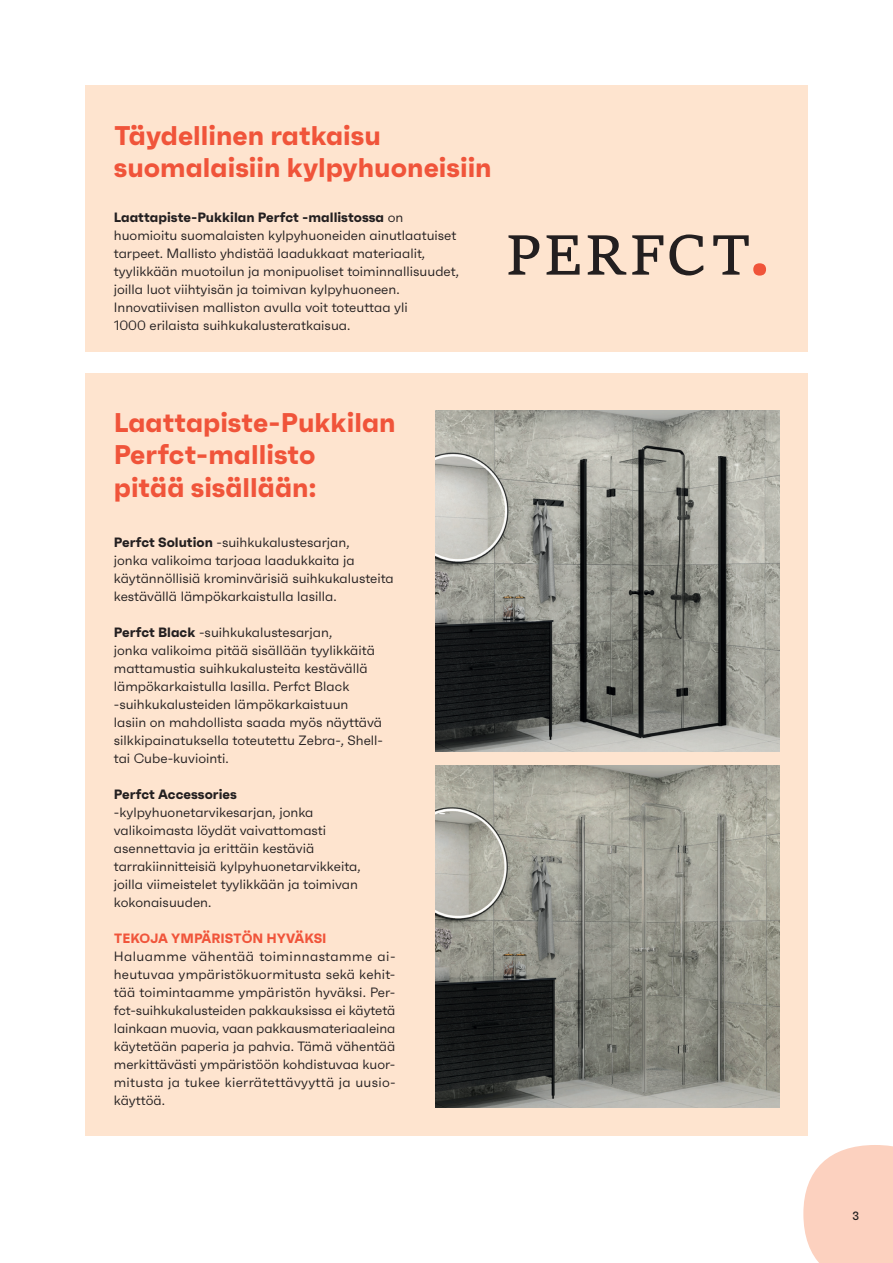
<style>
.page{position:relative;width:893px;height:1263px;background:#fff}
.page>*{position:absolute;margin:0;border:0;box-sizing:border-box;transform-origin:0 0}
.t1{font:700 27px/32.4px "Faktum";color:#f0543a}
.t2{font:13.5px/18px "Faktum";color:#231f20}
.t3{font:700 13.5px "Faktum";color:#f0543a}
.t4{font:700 13.5px "Faktum";color:#231f20}
.t5{font:500 12px "Faktum Con";color:#231f20}
.s1{font-weight:700}
</style>
<div class="page">
<svg style="left:803px;top:1145px;width:90px;height:118px;background:#fcd6c6"></svg>
<div style="left:85px;top:373px;width:723px;height:762px;background:#fee4cf"></div>
<div style="left:85px;top:85px;width:723px;height:266px;background:#fee4cf"></div>
<svg style="left:508px;top:235px;width:31px;height:40px"></svg>
<svg style="left:547px;top:235px;width:33px;height:40px"></svg>
<svg style="left:588px;top:235px;width:38px;height:40px"></svg>
<svg style="left:632px;top:235px;width:31px;height:40px"></svg>
<svg style="left:669px;top:234px;width:34px;height:41px"></svg>
<svg style="left:713px;top:235px;width:36px;height:40px"></svg>
<div style="left:753px;top:263px;width:13px;height:13px;background:#f0543a;border-radius:50%"></div>
<img style="left:436px;top:410px;width:343px;height:341px">
<img style="left:436px;top:766px;width:343px;height:341px">
<h1 class="t1" style="left:114px;top:119px;width:379px">Täydellinen ratkaisu suomalaisiin kylpyhuoneisiin</h1>
<p class="t2" style="left:114px;top:208px;width:347px"><span class="s1">Laattapiste-Pukkilan Perfct -mallistossa</span> on huomioitu suomalaisten kylpyhuoneiden ainutlaatuiset tarpeet. Mallisto yhdistää laadukkaat materiaalit, tyylikkään muotoilun ja monipuoliset toiminnallisuudet, joilla luot viihtyisän ja toimivan kylpyhuoneen.<br>Innovatiivisen malliston avulla voit toteuttaa yli<br>1000 erilaista suihkukalusteratkaisua.</p>
<h1 class="t1" style="left:114px;top:406px;width:283px">Laattapiste-Pukkilan<br>Perfct-mallisto<br>pitää sisällään:</h1>
<p class="t2" style="left:114px;top:533px;width:281px"><span class="s1">Perfct Solution</span> -suihkukalustesarjan,<br>jonka valikoima tarjoaa laadukkaita ja käytännöllisiä krominvärisiä suihkukalusteita kestävällä lämpökarkaistulla lasilla.</p>
<p class="t2" style="left:114px;top:623px;width:271px"><span class="s1">Perfct Black</span> -suihkukalustesarjan,<br>jonka valikoima pitää sisällään tyylikkäitä mattamustia suihkukalusteita kestävällä lämpökarkaistulla lasilla. Perfct Black -suihkukalusteiden lämpökarkaistuun lasiin on mahdollista saada myös näyttävä silkkipainatuksella toteutettu Zebra-, Shell&shy;tai Cube-kuviointi.</p>
<p class="t4" style="left:114px;top:785px;width:125px">Perfct Accessories</p>
<p class="t2" style="left:114px;top:803px;width:248px">-kylpyhuonetarvikesarjan, jonka valikoimasta löydät vaivattomasti asennettavia ja erittäin kestäviä tarrakiinnitteisiä kylpyhuonetarvikkeita, joilla viimeistelet tyylikkään ja toimivan kokonaisuuden.</p>
<p class="t3" style="left:114px;top:929px;width:214px">TEKOJA YMPÄRISTÖN HYVÄKSI</p>
<p class="t2" style="left:114px;top:947px;width:283px;text-align:justify">Haluamme vähentää toiminnastamme ai&shy;heutuvaa ympäristökuormitusta sekä kehit&shy;tää toimintaamme ympäristön hyväksi. Per&shy;fct-suihkukalusteiden pakkauksissa ei käytetä lainkaan muovia, vaan pakkausmateriaaleina käytetään paperia ja pahvia. Tämä vähentää merkittävästi ympäristöön kohdistuvaa kuor&shy;mitusta ja tukee kierrätettävyyttä ja uusio&shy;käyttöä.</p>
<p class="t5" style="left:852px;top:1208px;width:8px">3</p>
</div>
